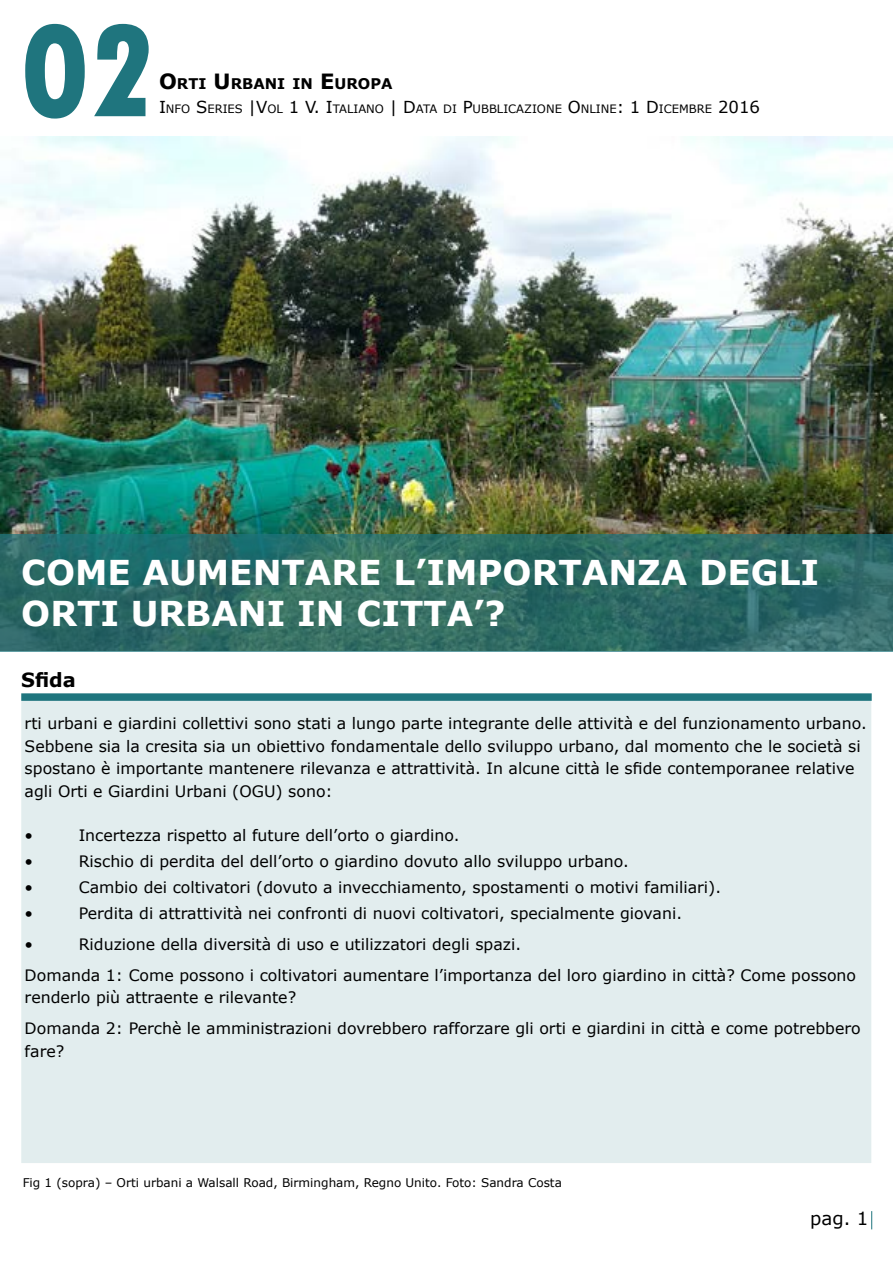
<style>
.page{position:relative;width:893px;height:1263px;background:#fff}
.page>*{position:absolute;margin:0;border:0;box-sizing:border-box;transform-origin:0 0}
.t1{font:800 condensed 138px "Tw Cen";color:#1f757e}
.t2{font:700 34.2px/41.1px "Verdana";color:#fff}
.t3{font:700 19.5px "Verdana";color:#000}
.t4{font:18.15px "Verdana";color:#000}
.t5{font:16.5px "Verdana";color:#000}
.t6{font:15.75px/22.5px "Verdana";color:#000}
.t7{font:700 14.7px "Verdana";color:#000}
.t8{font:12px "Verdana";color:#000}
.t9{font:11.55px "Verdana";color:#000}
.s1{font-size:21px}
.s2{font-size:16.5px}
</style>
<div class="page">
<div style="left:21px;top:693px;width:851px;height:8px;background:#1f757e"></div>
<svg style="left:871px;top:1211px;width:1px;height:18px"></svg>
<img style="left:0;top:137px;width:893px;height:397px">
<svg style="left:0;top:534px;width:893px;height:117px;background:#2e6b66"></svg>
<div style="left:21px;top:701px;width:850px;height:462px;background:#e2edee"></div>
<h1 class="t1" style="left:21px;top:-10px;width:137px">02</h1>
<p class="t7" style="left:159px;top:73px;width:49px"><span class="s1">O</span>RTI</p>
<p class="t7" style="left:214px;top:73px;width:73px"><span class="s1">U</span>RBANI</p>
<p class="t7" style="left:292px;top:73px;width:22px">IN</p>
<p class="t7" style="left:320px;top:73px;width:74px"><span class="s1">E</span>U ROPA</p>
<p class="t9" style="left:196px;top:101px;width:47px"><span class="s2">S</span>ERIES</p>
<p class="t9" style="left:159px;top:101px;width:33px"><span class="s2">I</span>NFO</p>
<p class="t5" style="left:249px;top:96px;width:9px">|</p>
<p class="t9" style="left:256px;top:101px;width:28px"><span class="s2">V</span>OL</p>
<p class="t5" style="left:289px;top:96px;width:33px">1 .V</p>
<p class="t9" style="left:326px;top:101px;width:60px"><span class="s2">I</span>TALIANO</p>
<p class="t5" style="left:390px;top:96px;width:9px">|</p>
<p class="t9" style="left:403px;top:101px;width:36px"><span class="s2">D</span>ATA</p>
<p class="t9" style="left:443px;top:101px;width:7px">DI</p>
<p class="t9" style="left:568px;top:101px;width:50px"><span class="s2">O</span>NLINE</p>
<p class="t5" style="left:617px;top:96px;width:25px">1:</p>
<p class="t9" style="left:463px;top:101px;width:101px"><span class="s2">P</span>UBBLICAZIONE</p>
<p class="t5" style="left:718px;top:96px;width:43px">2016</p>
<p class="t9" style="left:646px;top:101px;width:67px"><span class="s2">D</span>ICEMBRE</p>
<h2 class="t2" style="left:21px;top:551px;width:799px">COME AUMENTARE L’IMPORTANZA DEGLI<br>ORTI URBANI IN CITTA ?‘</h2>
<p class="t3" style="left:21px;top:666px;width:56px">Sfida</p>
<p class="t6" style="left:25px;top:712px;width:844px">rti urbani e giardini collettivi sono stati a lungo parte integrante delle attività e del funzionamento urbano.<br>Sebbene sia la cresita sia un obiettivo fondamentale dello sviluppo urbano, dal momento che le società si spostano è importante mantenere rilevanza e attrattività. In alcune città le sfide contemporanee relative agli Orti e Giardini Urbani (OGU) sono:</p>
<p class="t6" style="left:79px;top:824px;width:382px">Incertezza rispetto al future dell’orto o giardino.</p>
<p class="t6" style="left:25px;top:824px;width:10px">•</p>
<p class="t6" style="left:25px;top:850px;width:10px">•</p>
<p class="t6" style="left:79px;top:850px;width:552px">Rischio di perdita del dell’orto o giardino dovuto allo sviluppo urbano.</p>
<p class="t6" style="left:25px;top:876px;width:10px">•</p>
<p class="t6" style="left:79px;top:876px;width:644px">Cambio dei coltivatori (dovuto a invecchiamento, spostamenti o motivi familiari .(</p>
<p class="t6" style="left:25px;top:902px;width:10px">•</p>
<p class="t6" style="left:79px;top:902px;width:605px">Perdita di attrattività nei confronti di nuovi coltivatori, specialmente giovani.</p>
<p class="t6" style="left:79px;top:933px;width:444px">Riduzione della diversità di uso e utilizzatori degli spazi.</p>
<p class="t6" style="left:25px;top:928px;width:833px;line-height:31px">•<br>Domanda 1: Come possono i coltivatori aumentare ’l importanza del loro giardino in città? Come possono</p>
<p class="t6" style="left:25px;top:982px;width:837px;line-height:31px">renderlo più attraente e rilevante?<br>Domanda 2: Perchè le amministrazioni dovrebbero rafforzare gli orti e giardini in città e come potrebbero</p>
<p class="t6" style="left:25px;top:1040px;width:41px">fare?</p>
<p class="t8" style="left:23px;top:1175px;width:541px">Fig 1 (sopra) – Orti urbani a Walsall Road, Birmingham, Regno Unito. Foto: Sandra Costa</p>
<p class="t4" style="left:810px;top:1206px;width:60px">pag 1.</p>
</div>
